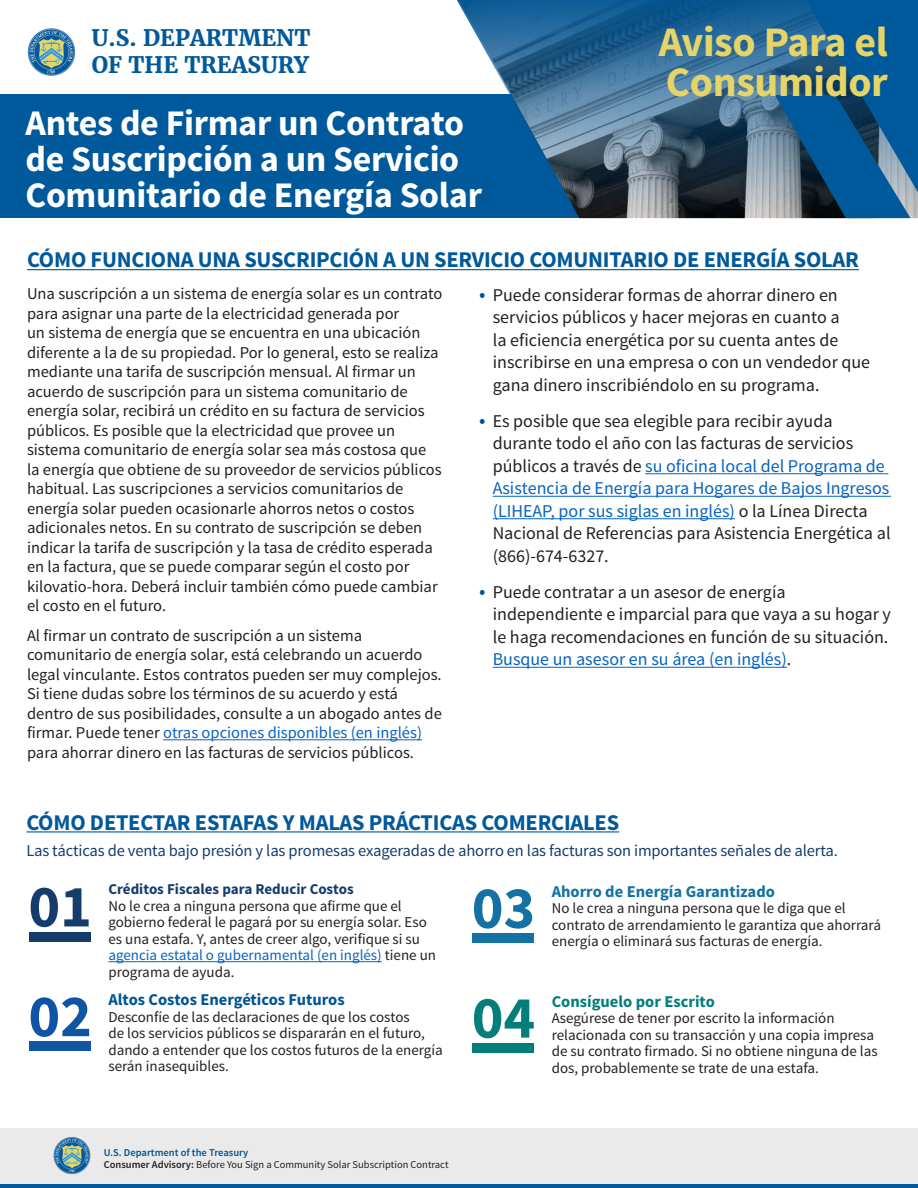
<style>
.page{position:relative;width:918px;height:1188px;background:#fff}
.page>*{position:absolute;margin:0;border:0;box-sizing:border-box;transform-origin:0 0}
.t1{font:60px "Source Sans Variable";color:#143d6e}
.t2{font:60px "Source Sans Variable";color:#1371a4}
.t3{font:60px "Source Sans Variable";color:#1055a3}
.t4{font:60px "Source Sans Variable";color:#047e7a}
.t5{font:700 42px "Source Sans Pro";letter-spacing:-.01em;color:#e6d467}
.t6{font:700 36px "Source Sans Pro";letter-spacing:-.01em;color:#fff}
.H2_Blue{font:700 22.5px "Source Sans Pro";letter-spacing:-.01em;color:#00599b}
.t7{font:700 22.5px "Merriweather";color:#00599b}
.t8{font:18px/22.5px "Source Sans Pro";color:#231f20}
.Body{font:16.5px/19.5px "Source Sans Pro";color:#231f20}
.Body-2{font:16.5px "Source Sans Pro";letter-spacing:-.01em;color:#143d6e}
.Body-3{font:700 16.5px "Source Sans Pro";letter-spacing:-.005em;color:#005494}
.Body-4{font:700 16.5px "Source Sans Pro";color:#1371a4}
.Body-5{font:700 16.5px "Source Sans Pro";color:#047e7a}
.Body-6{font:15px/16.5px "Source Sans Pro";color:#231f20}
.Body-7{font:700 15px "Source Sans Pro";color:#143d6e}
.t9{font:10.5px/12px "Source Sans Pro";color:#231f20}
.s1{font-size:21px;color:#005494}
.s2{color:#0563c1}
.s3{font-weight:600;color:#005494}
.s4{font-weight:600}
</style>
<div class="page">
<div style="left:0;top:1128px;width:918px;height:56px;background:#eaeaea"></div>
<hr style="left:0;top:1184px;width:918px;height:4px;background:#00599b">
<img style="left:53px;top:1137px;width:38px;height:37px">
<div style="left:0;top:94px;width:918px;height:124px;background:#00599b"></div>
<svg style="left:457px;top:0;width:318px;height:218px"></svg>
<svg style="left:775px;top:0;width:143px;height:218px"></svg>
<img style="left:27px;top:28px;width:48px;height:48px">
<hr style="left:27px;top:269px;width:832px;height:1px;background:#00599b">
<hr style="left:645px;top:473px;width:243px;height:1px;background:#0563c1">
<hr style="left:493px;top:496px;width:398px;height:1px;background:#0563c1">
<hr style="left:493px;top:518px;width:242px;height:1px;background:#0563c1">
<hr style="left:493px;top:667px;width:294px;height:1px;background:#0563c1">
<hr style="left:163px;top:739px;width:259px;height:1px;background:#0563c1">
<hr style="left:26px;top:831px;width:593px;height:2px;background:#00599b">
<div style="left:29px;top:932px;width:61px;height:9px;background:#143d6e"></div>
<div style="left:473px;top:933px;width:61px;height:10px;background:#1371a4"></div>
<div style="left:29px;top:1042px;width:61px;height:9px;background:#1055a3"></div>
<div style="left:473px;top:1043px;width:61px;height:9px;background:#047e7a"></div>
<hr style="left:108px;top:961px;width:274px;height:1px;background:#0563c1">
<p class="t7" style="left:92px;top:24px;width:220px">U.S. DEPARTMENT</p>
<p class="t7" style="left:92px;top:51px;width:219px">OF THE TREASURY</p>
<p class="t6" style="left:26px;top:100px;width:440px">Antes de Firmar un Contrato</p>
<p class="t6" style="left:26px;top:136px;width:435px">de Suscripción a un Servicio</p>
<p class="t6" style="left:26px;top:172px;width:458px">Comunitario de Energía Solar</p>
<p class="t5" style="left:659px;top:15px;width:231px">Aviso Para el</p>
<p class="t5" style="left:666px;top:55px;width:224px">Consumidor</p>
<p class="H2_Blue" style="left:27px;top:246px;width:833px">CÓMO FUNCIONA UNA SUSCRIPCIÓN A UN SERVICIO COMUNITARIO DE ENERGÍA SOLAR</p>
<p class="t8" style="left:493px;top:284px;width:379px;text-indent:-14px"><span class="s1">•</span> Puede considerar formas de ahorrar dinero en servicios públicos y hacer mejoras en cuanto a<br>la eficiencia energética por su cuenta antes de inscribirse en una empresa o con un vendedor que gana dinero inscribiéndolo en su programa.</p>
<p class="t8" style="left:493px;top:410px;width:399px;text-indent:-14px"><span class="s1">•</span> Es posible que sea elegible para recibir ayuda durante todo el año con las facturas de servicios públicos a través de <span class="s2">su oficina local del Programa de Asistencia de Energía para Hogares de Bajos Ingresos (LIHEAP, por sus siglas en inglés)</span> o la Línea Directa Nacional de Referencias para Asistencia Energética al (866)-674-6327.</p>
<p class="t8" style="left:493px;top:581px;width:400px;text-indent:-14px"><span class="s1">•</span> Puede contratar a un asesor de energía independiente e imparcial para que vaya a su hogar y le haga recomendaciones en función de su situación.<br><span class="s2">Busque un asesor en su área (en inglés)</span>.</p>
<p class="Body" style="left:27px;top:284px;width:417px">Una suscripción a un sistema de energía solar es un contrato para asignar una parte de la electricidad generada por<br>un sistema de energía que se encuentra en una ubicación diferente a la de su propiedad. Por lo general, esto se realiza mediante una tarifa de suscripción mensual. Al firmar un acuerdo de suscripción para un sistema comunitario de energía solar, recibirá un crédito en su factura de servicios públicos. Es posible que la electricidad que provee un sistema comunitario de energía solar sea más costosa que la energía que obtiene de su proveedor de servicios públicos habitual. Las suscripciones a servicios comunitarios de energía solar pueden ocasionarle ahorros netos o costos adicionales netos. En su contrato de suscripción se deben indicar la tarifa de suscripción y la tasa de crédito esperada en la factura, que se puede comparar según el costo por kilovatio-hora. Deberá incluir también cómo puede cambiar el costo en el futuro.</p>
<p class="Body" style="left:27px;top:626px;width:416px">Al firmar un contrato de suscripción a un sistema comunitario de energía solar, está celebrando un acuerdo legal vinculante. Estos contratos pueden ser muy complejos.<br>Si tiene dudas sobre los términos de su acuerdo y está dentro de sus posibilidades, consulte a un abogado antes de firmar. Puede tener <span class="s2">otras opciones disponibles (en inglés) </span>para ahorrar dinero en las facturas de servicios públicos.</p>
<p class="H2_Blue" style="left:26px;top:808px;width:594px">CÓMO DETECTAR ESTAFAS Y MALAS PRÁCTICAS COMERCIALES</p>
<p class="Body-2" style="left:26px;top:840px;width:813px">Las tácticas de venta bajo presión y las promesas exageradas de ahorro en las facturas son importantes señales de alerta.</p>
<p class="t1" style="left:28px;top:870px;width:65px">01</p>
<p class="t2" style="left:472px;top:872px;width:65px">03</p>
<p class="Body-7" style="left:108px;top:880px;width:247px">Créditos Fiscales para Reducir Costos</p>
<p class="Body-6" style="left:108px;top:898px;width:329px">No le crea a ninguna persona que afirme que el gobierno federal le pagará por su energía solar. Eso es una estafa. Y, antes de creer algo, verifique si su <span class="s2">agencia estatal o gubernamental (en inglés)</span> tiene un programa de ayuda.</p>
<p class="Body-4" style="left:552px;top:881px;width:225px">Ahorro de Energía Garantizado</p>
<p class="Body-6" style="left:552px;top:900px;width:331px">No le crea a ninguna persona que le diga que el contrato de arrendamiento le garantiza que ahorrará energía o eliminará sus facturas de energía.</p>
<p class="Body-3" style="left:108px;top:989px;width:238px">Altos Costos Energéticos Futuros</p>
<p class="Body-6" style="left:108px;top:1009px;width:336px">Desconfíe de las declaraciones de que los costos<br>de los servicios públicos se dispararán en el futuro, dando a entender que los costos futuros de la energía serán inasequibles.</p>
<p class="t3" style="left:28px;top:980px;width:65px">02</p>
<p class="t4" style="left:472px;top:981px;width:65px">04</p>
<p class="Body-5" style="left:552px;top:990px;width:165px">Consíguelo por Escrito</p>
<p class="Body-6" style="left:552px;top:1010px;width:327px">Asegúrese de tener por escrito la información relacionada con su transacción y una copia impresa de su contrato firmado. Si no obtiene ninguna de las dos, probablemente se trate de una estafa.</p>
<p class="t9" style="left:104px;top:1147px;width:346px"><span class="s3">U.S. Department of the Treasury<br></span><span class="s4">Consumer Advisory:</span> Before You Sign a Community Solar Subscription Contract</p>
</div>
